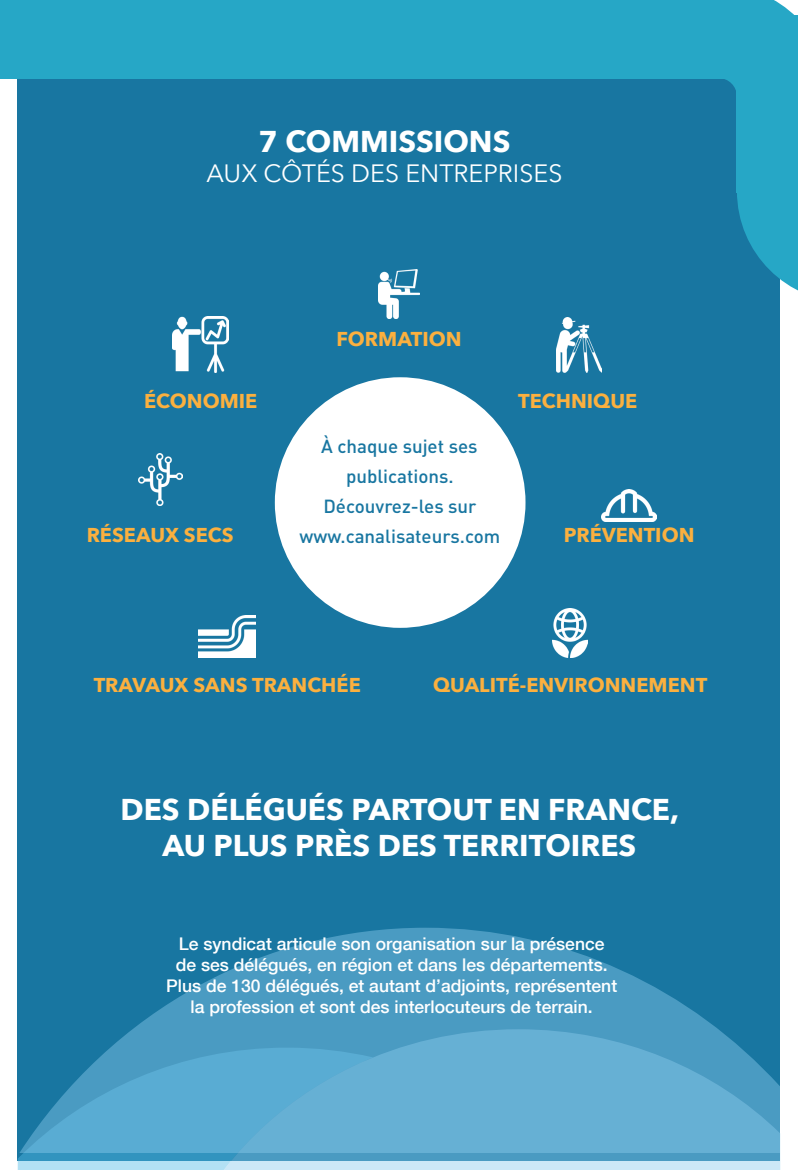
<style>
.page{position:relative;width:798px;height:1170px;background:#fff}
.page>*{position:absolute;margin:0;border:0;box-sizing:border-box;transform-origin:0 0}
.t1{font:700 30px/36px "Avenir Next";color:#fff;text-align:center}
.t2{font:25px "Avenir Next";color:#fff}
.t3{font:700 20px "Avenir Next";color:#fbb03f}
.t4{font:500 18.75px/30px "DIN";color:#1876a1;text-align:center}
.t5{font:500 17.5px/21px "Helvetica Neue";color:#fff;text-align:center}
</style>
<div class="page">
<div style="left:18px;top:73px;width:762px;height:1087px;background:#1876a1"></div>
<svg style="left:718px;top:0;width:76px;height:90px"></svg>
<div style="left:0;top:0;width:745px;height:78px;background:#26a7c6"></div>
<img style="left:172px;top:317px;width:57px;height:55px">
<img style="left:552px;top:608px;width:35px;height:49px">
<img style="left:378px;top:269px;width:42px;height:49px">
<img style="left:138px;top:453px;width:44px;height:52px">
<img style="left:601px;top:489px;width:55px;height:32px">
<img style="left:556px;top:317px;width:45px;height:55px">
<img style="left:199px;top:615px;width:57px;height:42px">
<div style="left:275px;top:377px;width:250px;height:250px;background:#fff;border-radius:50%"></div>
<svg style="left:18px;top:1152px;width:170px;height:17px;background:#70b9d8"></svg>
<svg style="left:188px;top:1085px;width:592px;height:84px;background:#86bfdb"></svg>
<svg style="left:20px;top:927px;width:759px;height:225px"></svg>
<svg style="left:736px;top:192px;width:61px;height:98px"></svg>
<div style="left:736px;top:15px;width:61px;height:177px;background:#26a7c6"></div>
<p class="t1" style="left:258px;top:123px;width:253px">7 COMMISSIONS</p>
<p class="t2" style="left:206px;top:152px;width:357px">AUX CÔTÉS DES ENTREPRISES</p>
<p class="t3" style="left:144px;top:384px;width:115px">ÉCONOMIE</p>
<p class="t3" style="left:336px;top:321px;width:127px">FORMATION</p>
<p class="t3" style="left:518px;top:383px;width:121px">TECHNIQUE</p>
<p class="t4" style="left:321px;top:430px;width:158px">À chaque sujet ses publications.</p>
<p class="t4" style="left:299px;top:490px;width:202px">Découvrez-les sur www.canalisateurs.com</p>
<p class="t3" style="left:87px;top:517px;width:148px">RÉSEAUX SECS</p>
<p class="t3" style="left:563px;top:517px;width:132px">PRÉVENTION</p>
<p class="t3" style="left:94px;top:667px;width:268px">TRAVAUX SANS TRANCHÉE</p>
<p class="t3" style="left:433px;top:667px;width:275px">QUALITÉ-ENVIRONNEMENT</p>
<p class="t1" style="left:120px;top:790px;width:560px">DES DÉLÉGUÉS PARTOUT EN FRANCE,<br>AU PLUS PRÈS DES TERRITOIRES</p>
<p class="t5" style="left:179px;top:932px;width:427px">Le syndicat articule son organisation sur la présence</p>
<p class="t5" style="left:176px;top:953px;width:433px">de ses délégués, en région et dans les départements.</p>
<p class="t5" style="left:166px;top:974px;width:452px">Plus de 130 délégués, et autant d’adjoints, représentent la profession et sont des interlocuteurs de terrain.</p>
</div>
